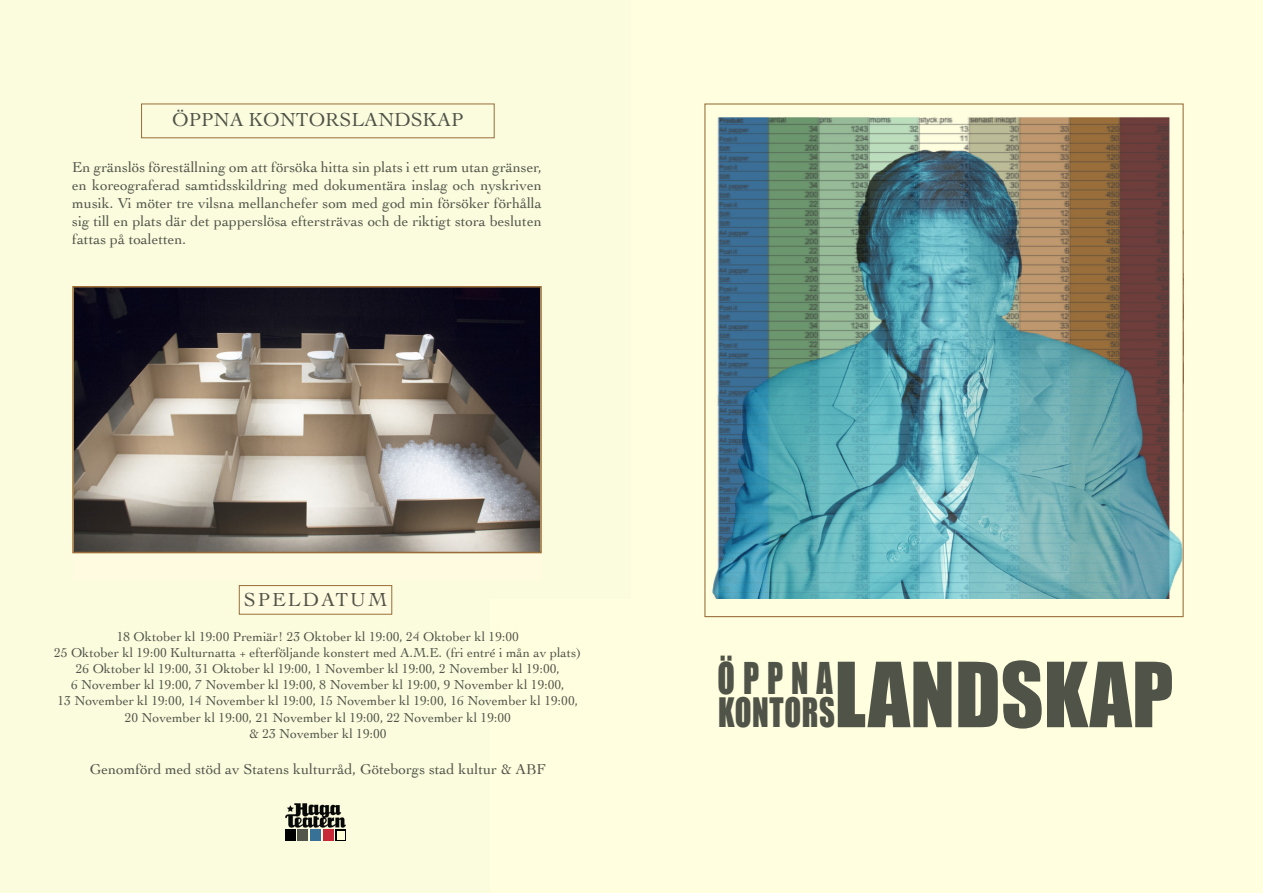
<style>
.page{position:relative;width:1263px;height:893px;background:#fff}
.page>*{position:absolute;margin:0;border:0;box-sizing:border-box;transform-origin:0 0}
.t1{font:82.8px "Impact";color:#505348}
.t2{font:68.25px "Impact";color:#000}
.t3{font:40.2px "Impact";letter-spacing:.25em;color:#505348;scale:.8 1}
.t4{font:37.2px "Impact";letter-spacing:.02em;color:#505348;scale:.83 1}
.t5{font:19.8px "Cochin";color:#505348}
.Header_-_Align_Cente{font:19.8px "Cochin";letter-spacing:.1em;color:#515348}
.t6{font:15px/18px "Cochin";color:#505348;text-align:justify}
.t7{font:13.5px/16.2px "Cochin";color:#505348;text-align:center}
.s1{color:#53544b}
.s2{color:#377198}
.s3{color:#c82b37}
</style>
<div class="page">
<div style="left:0;top:0;width:648px;height:893px;background:#fbfbdd"></div>
<div style="left:631px;top:0;width:632px;height:845px;background:#fffedf"></div>
<img style="left:712px;top:117px;width:470px;height:482px">
<div style="left:490px;top:600px;width:773px;height:293px;background:#fffedf"></div>
<div style="left:337px;top:831px;width:7px;height:9px;background:#fffed5"></div>
<img style="left:285px;top:803px;width:61px;height:25px">
<div style="left:239px;top:586px;width:153px;height:28px;background:#fffbe0"></div>
<div style="left:239px;top:585px;width:153px;height:30px;border:1px solid #996e3b"></div>
<img style="left:75px;top:289px;width:464px;height:261px">
<div style="left:72px;top:286px;width:470px;height:267px;border:2px solid #996e3b"></div>
<div style="left:141px;top:103px;width:354px;height:35px;border:1px solid #996e3b"></div>
<p class="t5" style="left:172px;top:107px;width:293px">ÖPPNA KONTORSLANDSKAP</p>
<p class="t6" style="left:72px;top:158px;width:471px">En gränslös föreställning om att försöka hitta sin plats i ett rum utan gränser, en koreograferad samtidsskildring med dokumentära inslag och nyskriven musik. Vi möter tre vilsna mellanchefer som med god min försöker förhålla sig till en plats där det papperslösa eftersträvas och de riktigt stora besluten fattas på toaletten.</p>
<p class="Header_-_Align_Cente" style="left:244px;top:587px;width:145px">SPELDATUM</p>
<p class="t7" style="left:54px;top:628px;width:529px">18 Oktober kl 19:00 Premiär! 23 Oktober kl 19:00, 24 Oktober kl 19:00<br>25 Oktober kl 19:00 Kulturnatta + efterföljande konstert med A.M.E. (fri entré i mån av plats)<br>26 Oktober kl 19:00, 31 Oktober kl 19:00, 1 November kl 19:00, 2 November kl 19:00,</p>
<p class="t7" style="left:71px;top:676px;width:495px">6 November kl 19:00, 7 November kl 19:00, 8 November kl 19:00, 9 November kl 19:00,</p>
<p class="t7" style="left:58px;top:692px;width:522px">13 November kl 19:00, 14 November kl 19:00, 15 November kl 19:00, 16 November kl 19:00,</p>
<p class="t7" style="left:125px;top:709px;width:388px">20 November kl 19:00, 21 November kl 19:00, 22 November kl 19:00</p>
<p class="t7" style="left:249px;top:725px;width:139px">&amp; 23 November kl 19:00</p>
<p class="t6" style="left:90px;top:759px;width:457px">Genomförd med stöd av Statens kulturråd, Göteborgs stad kultur &amp; ABF</p>
<p class="t2" style="left:284px;top:761px;width:65px">.<span class="s1">.</span><span class="s2">.</span><span class="s3">.</span>.</p>
<p class="t3" style="left:718px;top:647px;width:146px">ÖPPNA</p>
<p class="t1" style="left:834px;top:630px;width:341px">LANDSKAP</p>
<p class="t4" style="left:718px;top:683px;width:142px">KONTORS</p>
</div>
